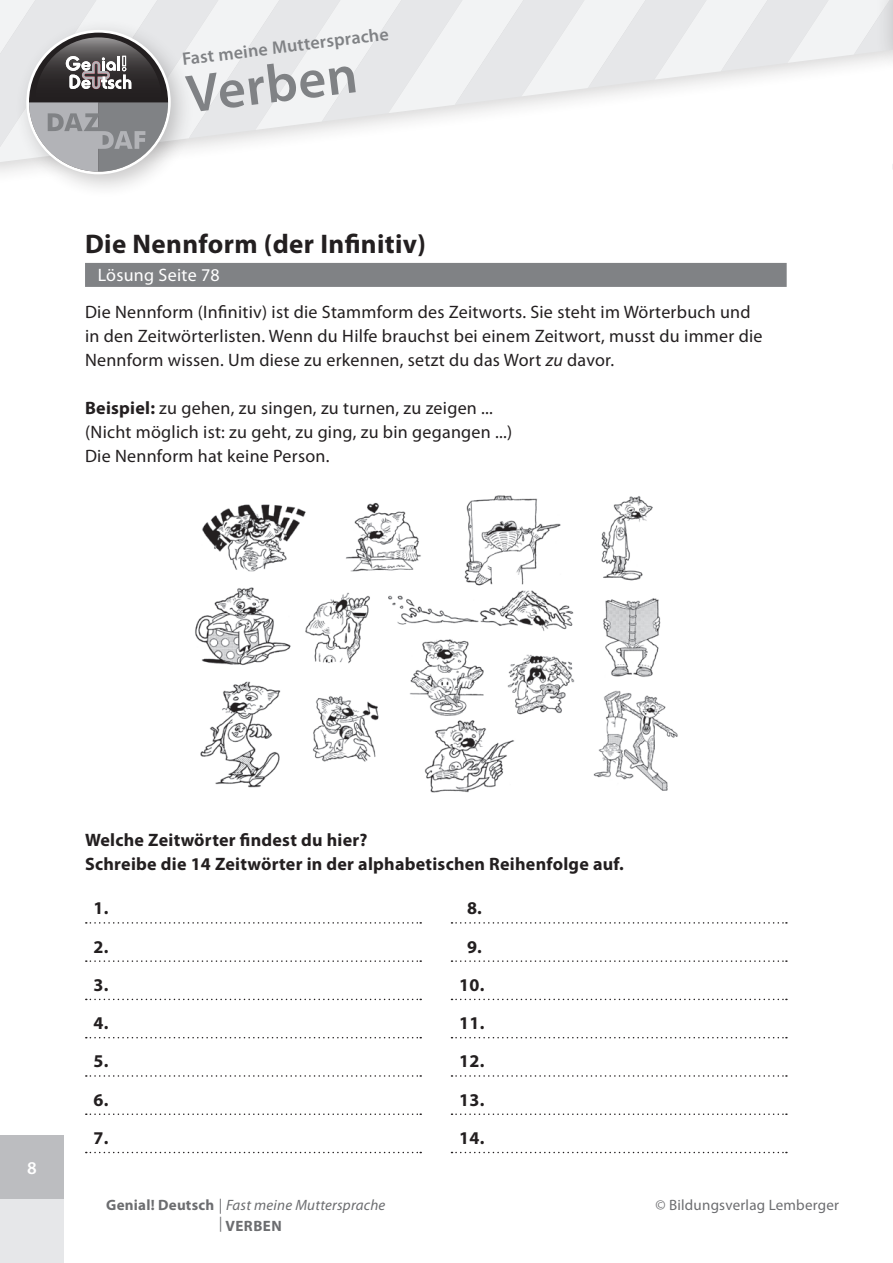
<style>
.page{position:relative;width:893px;height:1263px;background:#fff}
.page>*{position:absolute;margin:0;border:0;box-sizing:border-box;transform-origin:0 0}
.t1{font:600 54px "Myriad Pro";color:#808285}
.t2{font:700 27px "Myriad Pro";letter-spacing:.015em;color:#231f20}
.t3{font:18px/24px "Myriad Pro";letter-spacing:.015em;color:#231f20}
.t4{font:700 18px/24px "Myriad Pro";letter-spacing:.015em;color:#231f20}
.t5{font:600 18px "Myriad Pro";color:#808285}
.t6{font:18px "Myriad Pro";letter-spacing:.015em;color:#fff}
.t7{font:600 18px "Myriad Pro";color:#fff}
.t8{font:italic 15px/21px "Myriad Pro";letter-spacing:.015em;color:#6c6d70;text-align:center}
.t9{font:15px "Myriad Pro";letter-spacing:.015em;color:#6c6d70}
.s1{font-style:italic}
.s2{font-weight:700}
.s3{font-weight:700;font-style:normal}
.s4{font-style:normal}
</style>
<div class="page">
<div style="left:0;top:1199px;width:64px;height:64px;background:#e6e7e9"></div>
<div style="left:0;top:1135px;width:64px;height:64px;background:#bcbdc0"></div>
<div style="left:14px;top:17px;width:181px;height:182px;background:#231f20;opacity:.25"></div>
<svg style="left:0;top:0;width:893px;height:172px"></svg>
<div style="left:85px;top:263px;width:702px;height:24px;background:#808285"></div>
<img style="left:195px;top:495px;width:483px;height:298px">
<svg style="left:86px;top:922px;width:335px;height:2px"></svg>
<svg style="left:451px;top:922px;width:336px;height:2px"></svg>
<svg style="left:86px;top:960px;width:335px;height:2px"></svg>
<svg style="left:451px;top:960px;width:336px;height:2px"></svg>
<svg style="left:86px;top:999px;width:335px;height:1px"></svg>
<svg style="left:451px;top:999px;width:336px;height:1px"></svg>
<svg style="left:86px;top:1037px;width:335px;height:1px"></svg>
<svg style="left:451px;top:1037px;width:336px;height:1px"></svg>
<svg style="left:86px;top:1075px;width:335px;height:2px"></svg>
<svg style="left:451px;top:1075px;width:336px;height:2px"></svg>
<svg style="left:86px;top:1113px;width:335px;height:2px"></svg>
<svg style="left:451px;top:1113px;width:336px;height:2px"></svg>
<svg style="left:86px;top:1152px;width:335px;height:1px"></svg>
<svg style="left:451px;top:1152px;width:336px;height:1px"></svg>
<p class="t5" style="left:181px;top:49px;width:209px;rotate:-7deg">Fast meine Muttersprache</p>
<h1 class="t1" style="left:183px;top:65px;width:173px;rotate:-7deg">Verben</h1>
<h2 class="t2" style="left:85px;top:228px;width:343px">Die Nennform (der Infinitiv)</h2>
<p class="t6" style="left:98px;top:265px;width:123px">Lösung Seite 78</p>
<p class="t3" style="left:85px;top:300px;width:679px">Die Nennform (Infinitiv) ist die Stammform des Zeitworts. Sie steht im Wörterbuch und in den Zeitwörterlisten. Wenn du Hilfe brauchst bei einem Zeitwort, musst du immer die<br>Nennform wissen. Um diese zu erkennen, setzt du das Wort <span class="s1">zu</span> davor.</p>
<p class="t3" style="left:85px;top:396px;width:429px"><span class="s2">Beispiel:</span> zu gehen, zu singen, zu turnen, zu zeigen ... (Nicht möglich ist: zu geht, zu ging, zu bin gegangen ...)<br>Die Nennform hat keine Person.</p>
<p class="t7" style="left:27px;top:1158px;width:11px">8</p>
<p class="t4" style="left:85px;top:828px;width:540px">Welche Zeitwörter findest du hier?<br>Schreibe die 14 Zeitwörter in der alphabetischen Reihenfolge auf.</p>
<p class="t4" style="left:94px;top:896px;width:16px">1.</p>
<p class="t4" style="left:467px;top:896px;width:16px">8.</p>
<p class="t4" style="left:94px;top:935px;width:16px">2.</p>
<p class="t4" style="left:467px;top:935px;width:16px">9.</p>
<p class="t4" style="left:94px;top:973px;width:16px">3.</p>
<p class="t4" style="left:459px;top:973px;width:27px">10.</p>
<p class="t4" style="left:94px;top:1011px;width:16px">4.</p>
<p class="t4" style="left:459px;top:1011px;width:27px">11.</p>
<p class="t4" style="left:94px;top:1050px;width:16px">5.</p>
<p class="t4" style="left:459px;top:1050px;width:27px">12.</p>
<p class="t4" style="left:94px;top:1088px;width:16px">6.</p>
<p class="t4" style="left:459px;top:1088px;width:27px">13.</p>
<p class="t4" style="left:94px;top:1126px;width:16px">7.</p>
<p class="t4" style="left:459px;top:1126px;width:27px">14.</p>
<p class="t8" style="left:106px;top:1195px;width:281px"><span class="s3">Genial! Deutsch</span> <span class="s4">|</span> Fast meine Muttersprache | <span class="s3">Verben</span></p>
<p class="t9" style="left:655px;top:1197px;width:185px">© Bildungsverlag Lemberger</p>
</div>
